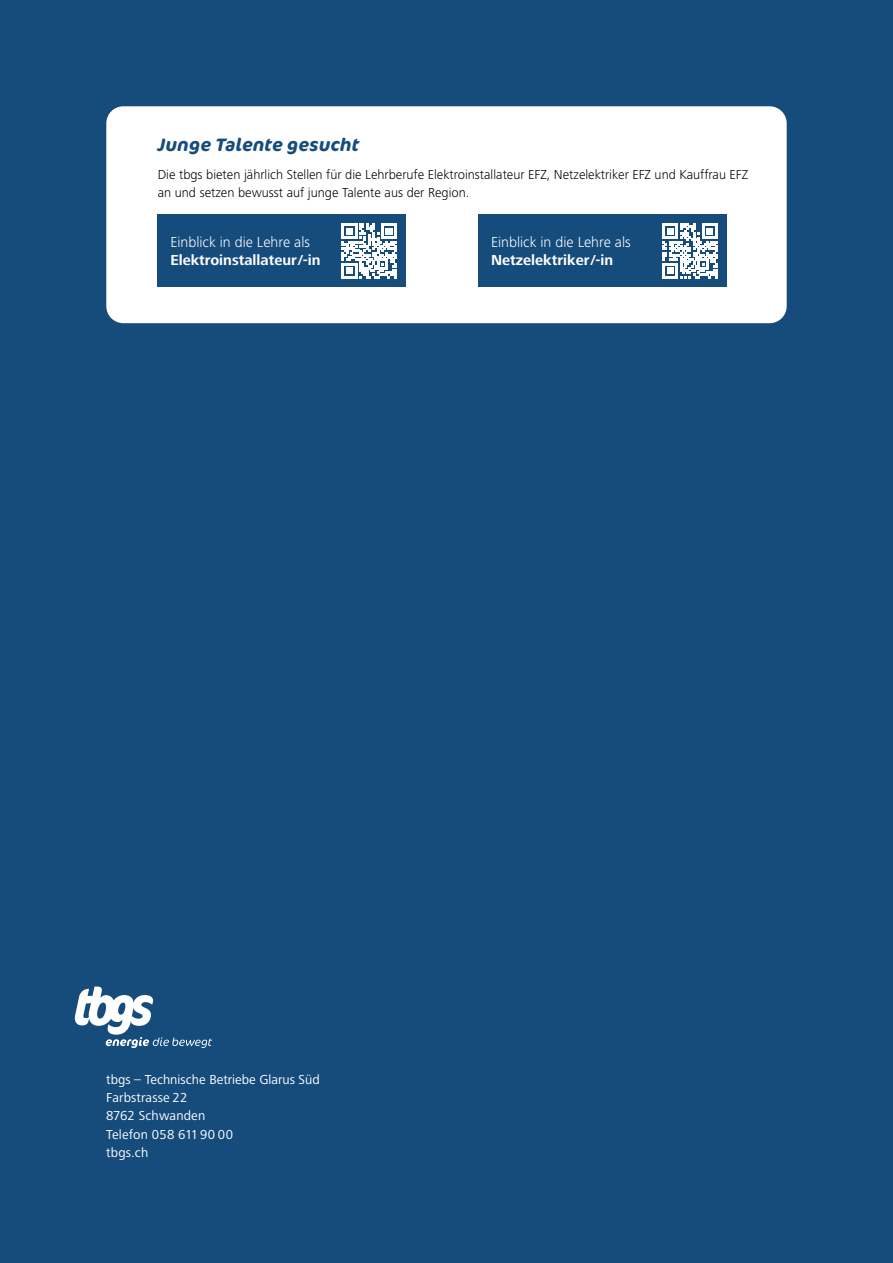
<style>
.page{position:relative;width:893px;height:1263px;background:#164c7c}
.page>*{position:absolute;margin:0;border:0;box-sizing:border-box;transform-origin:0 0}
.t1{font:italic 700 18px "Cocon OT";color:#164c7c}
.t2{font:300 15px "Frutiger Next LT";color:#fff}
.t3{font:700 15px "Frutiger Next LT";color:#fff}
.t4{font:300 13.5px/18.1px "Frutiger Next LT";color:#000}
.t5{font:13.5px/18.3px "Frutiger Next LT";color:#fff}
</style>
<div class="page">
<svg style="left:75px;top:986px;width:137px;height:62px"></svg>
<div style="left:106px;top:106px;width:681px;height:217px;background:#fff;border-radius:17px"></div>
<div style="left:158px;top:215px;width:248px;height:72px;background:#164c7c"></div>
<svg style="left:342px;top:223px;width:55px;height:55px"></svg>
<div style="left:478px;top:215px;width:248px;height:72px;background:#164c7c"></div>
<svg style="left:663px;top:223px;width:54px;height:55px"></svg>
<h1 class="t1" style="left:158px;top:134px;width:203px">Junge Talente gesucht</h1>
<p class="t4" style="left:158px;top:165px;width:592px">Die tbgs bieten jährlich Stellen für die Lehrberufe Elektroinstallateur EFZ, Netzelektriker EFZ und Kauffrau EFZ an und setzen bewusst auf junge Talente aus der Region.</p>
<p class="t2" style="left:170px;top:234px;width:141px">Einblick in die Lehre als</p>
<p class="t3" style="left:170px;top:252px;width:152px">Elektroinstallateur/-in</p>
<p class="t2" style="left:491px;top:234px;width:141px">Einblick in die Lehre als</p>
<p class="t3" style="left:491px;top:252px;width:123px">Netzelektriker/-in</p>
<p class="t5" style="left:106px;top:1070px;width:215px">tbgs – Technische Betriebe Glarus Süd<br>Farbstrasse 22<br>8762 Schwanden<br>Telefon 058 611 90 00<br>tbgs.ch</p>
</div>
